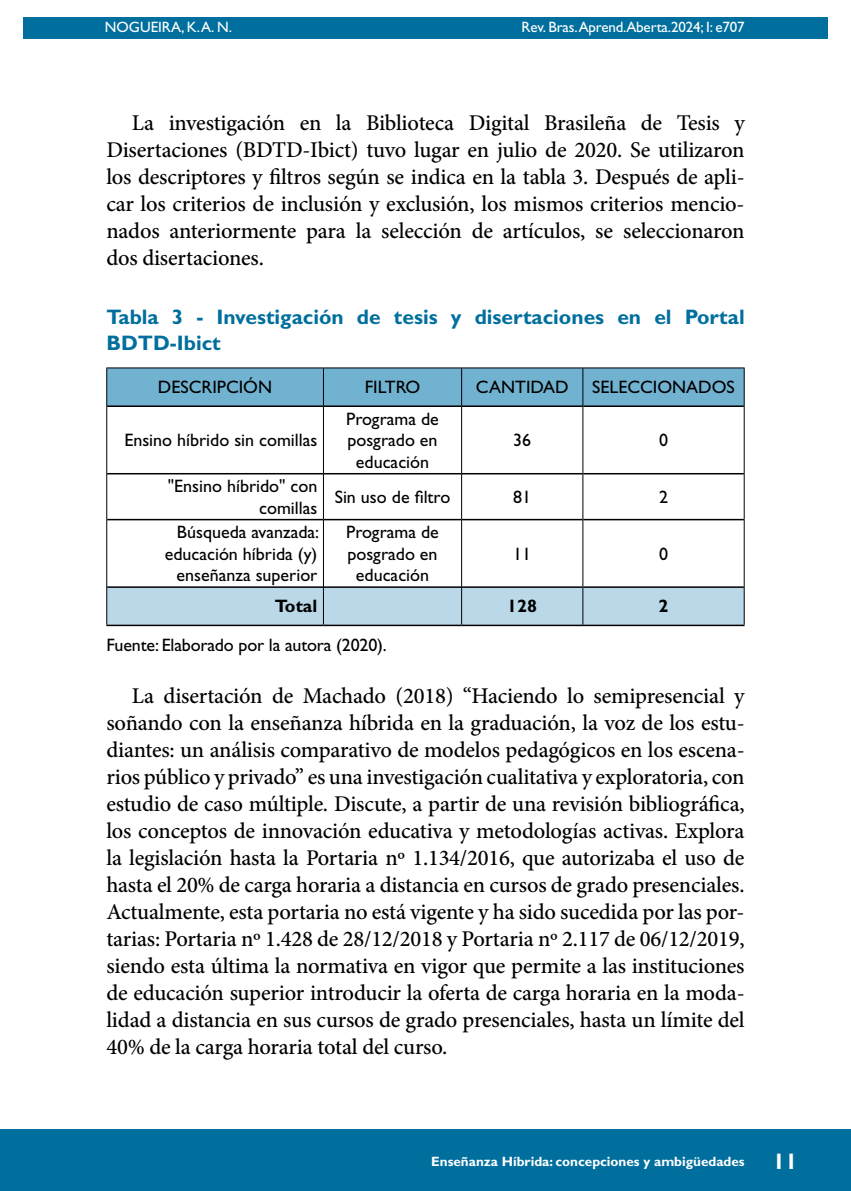
<style>
.page{position:relative;width:851px;height:1191px;background:#fff}
.page>*{position:absolute;margin:0;border:0;box-sizing:border-box;transform-origin:0 0}
.t1{font:500 22.5px/27px "Minion Pro";letter-spacing:-.01em;color:#000;text-align:justify}
.t2{font:700 21px/25.2px "Gill Sans Std";color:#006f9e}
.t3{font:18px/21.6px "Gill Sans Std";color:#000;text-align:center}
.t4{font:700 18px "Gill Sans Std";color:#000}
.t5{font:15px "Gill Sans Std";letter-spacing:-.01em;color:#fff}
.t6{font:700 13.5px "Gill Sans Std";color:#fff}
.s1{font-size:22.5px}
</style>
<div class="page">
<hr style="left:104px;top:0;width:1px;height:467px;background:#006f9e">
<div style="left:23px;top:17px;width:804px;height:21px;background:#006f9e"></div>
<div style="left:0;top:1129px;width:850px;height:62px;background:#006f9e"></div>
<div style="left:107px;top:368px;width:636px;height:37px;background:#71b2d1"></div>
<div style="left:107px;top:588px;width:636px;height:36px;background:#bbd8e9"></div>
<hr style="left:107px;top:405px;width:216px;height:2px;background:#000">
<hr style="left:324px;top:405px;width:137px;height:2px;background:#000">
<hr style="left:462px;top:405px;width:120px;height:2px;background:#000">
<hr style="left:583px;top:405px;width:160px;height:2px;background:#000">
<hr style="left:107px;top:473px;width:216px;height:1px;background:#000">
<hr style="left:324px;top:473px;width:137px;height:1px;background:#000">
<hr style="left:462px;top:473px;width:120px;height:1px;background:#000">
<hr style="left:583px;top:473px;width:160px;height:1px;background:#000">
<hr style="left:107px;top:519px;width:216px;height:1px;background:#000">
<hr style="left:324px;top:519px;width:137px;height:1px;background:#000">
<hr style="left:462px;top:519px;width:120px;height:1px;background:#000">
<hr style="left:583px;top:519px;width:160px;height:1px;background:#000">
<hr style="left:107px;top:586px;width:216px;height:2px;background:#000">
<hr style="left:324px;top:586px;width:137px;height:2px;background:#000">
<hr style="left:462px;top:586px;width:120px;height:2px;background:#000">
<hr style="left:583px;top:586px;width:160px;height:2px;background:#000">
<hr style="left:106px;top:624px;width:217px;height:2px;background:#000">
<hr style="left:323px;top:624px;width:138px;height:2px;background:#000">
<hr style="left:461px;top:624px;width:121px;height:2px;background:#000">
<hr style="left:582px;top:624px;width:162px;height:2px;background:#000">
<hr style="left:106px;top:367px;width:217px;height:1px;background:#000">
<hr style="left:106px;top:368px;width:1px;height:38px;background:#000">
<hr style="left:323px;top:367px;width:138px;height:1px;background:#000">
<hr style="left:323px;top:368px;width:1px;height:38px;background:#000">
<hr style="left:461px;top:367px;width:121px;height:1px;background:#000">
<hr style="left:461px;top:368px;width:1px;height:38px;background:#000">
<hr style="left:582px;top:367px;width:162px;height:1px;background:#000">
<hr style="left:582px;top:368px;width:1px;height:38px;background:#000">
<hr style="left:743px;top:368px;width:1px;height:38px;background:#000">
<hr style="left:106px;top:406px;width:1px;height:68px;background:#000">
<hr style="left:323px;top:406px;width:1px;height:68px;background:#000">
<hr style="left:461px;top:406px;width:1px;height:68px;background:#000">
<hr style="left:582px;top:406px;width:1px;height:68px;background:#000">
<hr style="left:743px;top:406px;width:1px;height:68px;background:#000">
<hr style="left:106px;top:474px;width:1px;height:45px;background:#000">
<hr style="left:323px;top:474px;width:1px;height:45px;background:#000">
<hr style="left:461px;top:474px;width:1px;height:45px;background:#000">
<hr style="left:582px;top:474px;width:1px;height:45px;background:#000">
<hr style="left:743px;top:474px;width:1px;height:45px;background:#000">
<hr style="left:106px;top:519px;width:1px;height:68px;background:#000">
<hr style="left:323px;top:519px;width:1px;height:68px;background:#000">
<hr style="left:461px;top:519px;width:1px;height:68px;background:#000">
<hr style="left:582px;top:519px;width:1px;height:68px;background:#000">
<hr style="left:743px;top:519px;width:1px;height:68px;background:#000">
<hr style="left:106px;top:587px;width:1px;height:37px;background:#000">
<hr style="left:323px;top:587px;width:1px;height:37px;background:#000">
<hr style="left:461px;top:587px;width:1px;height:37px;background:#000">
<hr style="left:582px;top:587px;width:1px;height:37px;background:#000">
<hr style="left:743px;top:587px;width:1px;height:37px;background:#000">
<p class="t5" style="left:105px;top:18px;width:129px">NOGUEIRA, K. A. N.</p>
<p class="t5" style="left:521px;top:18px;width:224px">Rev. Bras.Aprend.Aberta.2024; I: e707</p>
<p class="t1" style="left:106px;top:109px;width:639px;text-indent:26px">La investigación en la Biblioteca Digital Brasileña de Tesis y Disertaciones (BDTD-Ibict) tuvo lugar en julio de 2020. Se utilizaron los descriptores y filtros según se indica en la tabla 3. Después de apli&shy;car los criterios de inclusión y exclusión, los mismos criterios mencio&shy;nados anteriormente para la selección de artículos, se seleccionaron dos disertaciones.</p>
<p class="t2" style="left:106px;top:304px;width:639px">Tabla 3 - Investigación de tesis y disertaciones en el Portal<br>BDTD-Ibict</p>
<p class="t3" style="left:158px;top:376px;width:116px">DESCRIPCIÓN</p>
<p class="t3" style="left:365px;top:376px;width:57px">FILTRO</p>
<p class="t3" style="left:476px;top:376px;width:94px">CANTIDAD</p>
<p class="t3" style="left:592px;top:376px;width:144px">SELECCIONADOS</p>
<p class="t3" style="left:124px;top:429px;width:194px">Ensino híbrido sin comillas</p>
<p class="t3" style="left:346px;top:408px;width:94px">Programa de posgrado en educación</p>
<p class="t3" style="left:513px;top:429px;width:19px">36</p>
<p class="t3" style="left:659px;top:429px;width:10px">0</p>
<p class="t3" style="left:168px;top:475px;width:151px;text-align:right">"Ensino híbrido" con comillas</p>
<p class="t3" style="left:335px;top:486px;width:117px">Sin uso de filtro</p>
<p class="t3" style="left:513px;top:486px;width:19px">81</p>
<p class="t3" style="left:659px;top:486px;width:10px">2</p>
<p class="t3" style="left:165px;top:521px;width:156px;text-align:right">Búsqueda avanzada: educación híbrida (y) enseñanza superior</p>
<p class="t3" style="left:346px;top:521px;width:94px">Programa de posgrado en educación</p>
<p class="t3" style="left:513px;top:543px;width:19px">11</p>
<p class="t3" style="left:659px;top:543px;width:10px">0</p>
<p class="t4" style="left:275px;top:595px;width:44px">Total</p>
<p class="t4" style="left:507px;top:595px;width:31px">128</p>
<p class="t4" style="left:658px;top:595px;width:11px">2</p>
<p class="t3" style="left:106px;top:634px;width:282px">Fuente: Elaborado por la autora (2020).</p>
<p class="t1" style="left:106px;top:682px;width:639px;text-indent:26px">La disertación de Machado (2018) “Haciendo lo semipresencial y soñando con la enseñanza híbrida en la graduación, la voz de los estu&shy;diantes: un análisis comparativo de modelos pedagógicos en los escena&shy;rios público y privado” es una investigación cualitativa y exploratoria, con estudio de caso múltiple. Discute, a partir de una revisión bibliográfica, los conceptos de innovación educativa y metodologías activas. Explora la legislación hasta la Portaria nº 1.134/2016, que autorizaba el uso de hasta el 20% de carga horaria a distancia en cursos de grado presenciales.<br>Actualmente, esta portaria no está vigente y ha sido sucedida por las por&shy;tarias: Portaria nº 1.428 de 28/12/2018 y Portaria nº 2.117 de 06/12/2019, siendo esta última la normativa en vigor que permite a las instituciones de educación superior introducir la oferta de carga horaria en la moda&shy;lidad a distancia en sus cursos de grado presenciales, hasta un límite del 40% de la carga horaria total del curso.</p>
<p class="t6" style="left:431px;top:1153px;width:368px">Enseñanza Híbrida: concepciones y ambigüedades <span class="s1">11</span></p>
</div>
